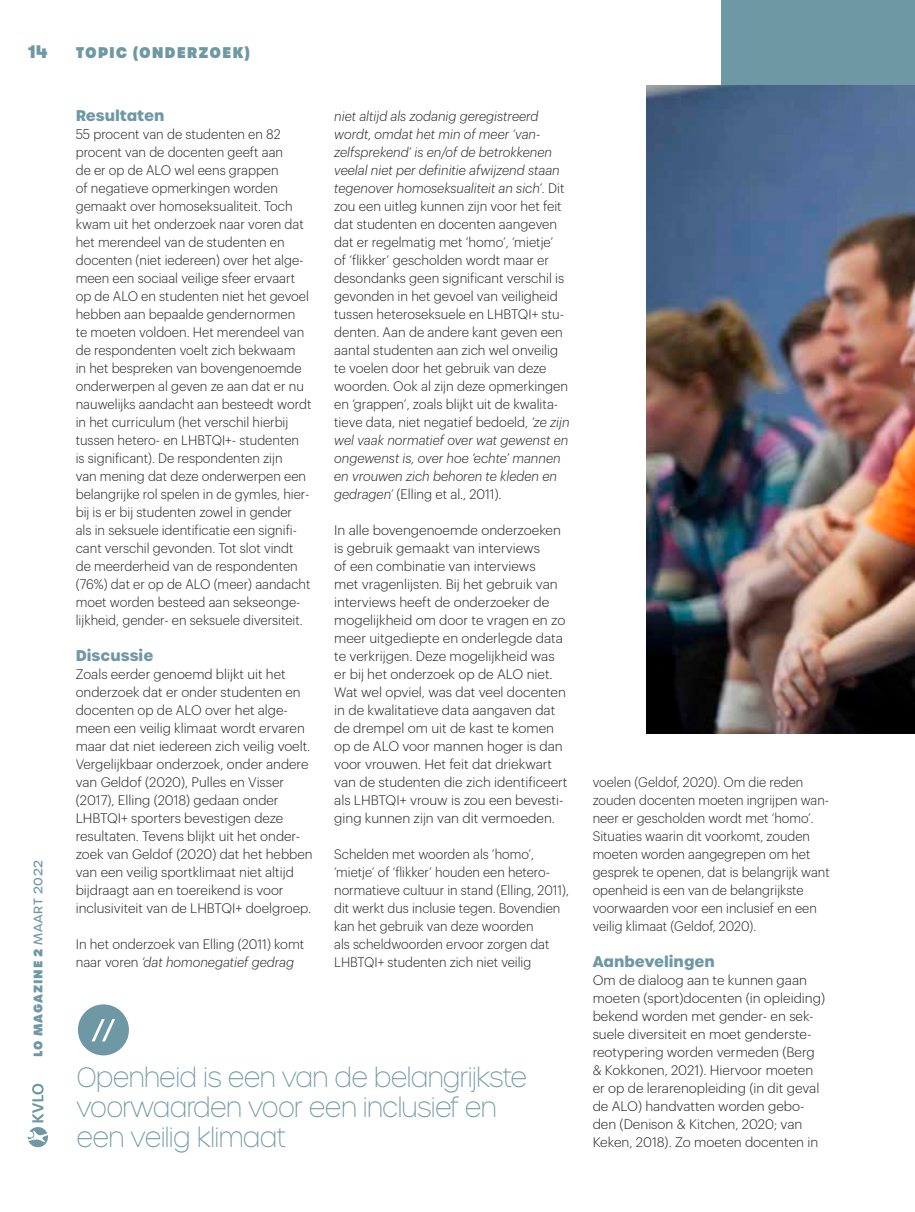
<style>
.page{position:relative;width:915px;height:1212px;background:#fff}
.page>*{position:absolute;margin:0;border:0;box-sizing:border-box;transform-origin:0 0}
.t1{font:100 69px "Urbane";color:#fff}
.t2{font:100 27px/30px "Urbane";letter-spacing:-.025em;color:#6f98a5;scale:.95 1}
.t3{font:900 18px "GT Walsheim Pro";color:#6f98a5}
.t4{font:700 15px "Urbane";color:#6f98a5}
.t5{font:800 15px "Urbane";letter-spacing:.06em;color:#6f98a5}
.t6{font:300 13.5px/18px "Graphik";color:#231f20}
.t7{font:300 13.5px/18px "Graphik";color:#231f20;scale:.96 1}
.t8{font:300 13.5px/18px "Graphik";color:#231f20;scale:.95 1}
.t9{font:800 12px "Urbane";letter-spacing:.07em;color:#6f98a5}
.s1{font-weight:500}
.s2{font-style:italic}
</style>
<div class="page">
<div style="left:721px;top:0;width:193px;height:661px;background:#6f98a5"></div>
<img style="left:646px;top:85px;width:268px;height:648px">
<svg style="left:28px;top:1084px;width:20px;height:63px"></svg>
<div style="left:78px;top:1004px;width:51px;height:51px;background:#6f98a5;border-radius:50%"></div>
<h3 class="t3" style="left:28px;top:40px;width:21px">14</h3>
<p class="t5" style="left:76px;top:42px;width:176px">TOPIC (ONDERZOEK)</p>
<p class="t9" style="left:30px;top:1057px;width:198px;rotate:-90deg">LO MAGAZINE 2 <span class="s1">MAART 2022</span></p>
<p class="t4" style="left:76px;top:105px;width:90px">Resultaten</p>
<p class="t7" style="left:76px;top:124px;width:247px">55 procent van de studenten en 82 procent van de docenten geeft aan<br>de er op de ALO wel eens grappen<br>of negatieve opmerkingen worden gemaakt over homoseksualiteit. Toch kwam uit het onderzoek naar voren dat het merendeel van de studenten en docenten (niet iedereen) over het alge&shy;meen een sociaal veilige sfeer ervaart op de ALO en studenten niet het gevoel hebben aan bepaalde gendernormen<br>te moeten voldoen. Het merendeel van de respondenten voelt zich bekwaam<br>in het bespreken van bovengenoemde onderwerpen al geven ze aan dat er nu nauwelijks aandacht aan besteedt wordt in het curriculum (het verschil hierbij tussen hetero- en LHBTQI+- studenten<br>is significant). De respondenten zijn<br>van mening dat deze onderwerpen een belangrijke rol spelen in de gymles, hier&shy;bij is er bij studenten zowel in gender<br>als in seksuele identificatie een signifi&shy;cant verschil gevonden. Tot slot vindt de meerderheid van de respondenten (76%) dat er op de ALO (meer) aandacht moet worden besteed aan sekseonge&shy;lijkheid, gender- en seksuele diversiteit.</p>
<p class="t4" style="left:76px;top:645px;width:79px">Discussie</p>
<p class="t6" style="left:76px;top:664px;width:238px">Zoals eerder genoemd blijkt uit het onderzoek dat er onder studenten en docenten op de ALO over het alge&shy;meen een veilig klimaat wordt ervaren maar dat niet iedereen zich veilig voelt.<br>Vergelijkbaar onderzoek, onder andere van Geldof (2020), Pulles en Visser (2017), Elling (2018) gedaan onder LHBTQI+ sporters bevestigen deze resultaten. Tevens blijkt uit het onder&shy;zoek van Geldof (2020) dat het hebben van een veilig sportklimaat niet altijd bijdraagt aan en toereikend is voor inclusiviteit van de LHBTQI+ doelgroep.</p>
<p class="t6" style="left:76px;top:934px;width:230px">In het onderzoek van Elling (2011) komt naar voren <span class="s2">‘dat homonegatief gedrag</span></p>
<h1 class="t1" style="left:90px;top:1001px;width:28px">“</h1>
<p class="t6" style="left:334px;top:106px;width:237px"><span class="s2">niet altijd als zodanig geregistreerd wordt, omdat het min of meer ‘van&shy;zelfsprekend’ is en/of de betrokkenen veelal niet per definitie afwijzend staan tegenover homoseksualiteit an sich’.</span> Dit zou een uitleg kunnen zijn voor het feit dat studenten en docenten aangeven dat er regelmatig met ‘homo’, ‘mietje’<br>of ‘flikker’ gescholden wordt maar er desondanks geen significant verschil is gevonden in het gevoel van veiligheid tussen heteroseksuele en LHBTQI+ stu&shy;denten. Aan de andere kant geven een aantal studenten aan zich wel onveilig te voelen door het gebruik van deze woorden. Ook al zijn deze opmerkingen en ‘grappen’, zoals blijkt uit de kwalita&shy;tieve data, niet negatief bedoeld, <span class="s2">‘ze zijn wel vaak normatief over wat gewenst en ongewenst is, over hoe ‘echte’ mannen en vrouwen zich behoren te kleden en gedragen’</span> (Elling et al., 2011).</p>
<p class="t6" style="left:334px;top:520px;width:235px">In alle bovengenoemde onderzoeken is gebruik gemaakt van interviews<br>of een combinatie van interviews<br>met vragenlijsten. Bij het gebruik van interviews heeft de onderzoeker de mogelijkheid om door te vragen en zo meer uitgediepte en onderlegde data te verkrijgen. Deze mogelijkheid was er bij het onderzoek op de ALO niet.<br>Wat wel opviel, was dat veel docenten in de kwalitatieve data aangaven dat de drempel om uit de kast te komen op de ALO voor mannen hoger is dan voor vrouwen. Het feit dat driekwart van de studenten die zich identificeert als LHBTQI+ vrouw is zou een bevesti&shy;ging kunnen zijn van dit vermoeden.</p>
<p class="t8" style="left:334px;top:844px;width:248px">Schelden met woorden als ‘homo’, ‘mietje’ of ‘flikker’ houden een hetero&shy;normatieve cultuur in stand (Elling, 2011), dit werkt dus inclusie tegen. Bovendien kan het gebruik van deze woorden<br>als scheldwoorden ervoor zorgen dat LHBTQI+ studenten zich niet veilig</p>
<h2 class="t2" style="left:76px;top:1062px;width:476px">Openheid is een van de belangrijkste voorwaarden voor een inclusief en een veilig klimaat</h2>
<p class="t8" style="left:592px;top:772px;width:251px">voelen (Geldof, 2020). Om die reden zouden docenten moeten ingrijpen wan&shy;neer er gescholden wordt met ‘homo’.<br>Situaties waarin dit voorkomt, zouden moeten worden aangegrepen om het gesprek te openen, dat is belangrijk want openheid is een van de belangrijkste voorwaarden voor een inclusief en een veilig klimaat (Geldof, 2020).</p>
<p class="t4" style="left:592px;top:951px;width:124px">Aanbevelingen</p>
<p class="t6" style="left:592px;top:970px;width:234px">Om de dialoog aan te kunnen gaan moeten (sport)docenten (in opleiding) bekend worden met gender- en sek&shy;suele diversiteit en moet genderste&shy;reotypering worden vermeden (Berg &amp; Kokkonen, 2021). Hiervoor moeten er op de lerarenopleiding (in dit geval de ALO) handvatten worden gebo&shy;den (Denison &amp; Kitchen, 2020; van Keken, 2018). Zo moeten docenten in</p>
</div>
